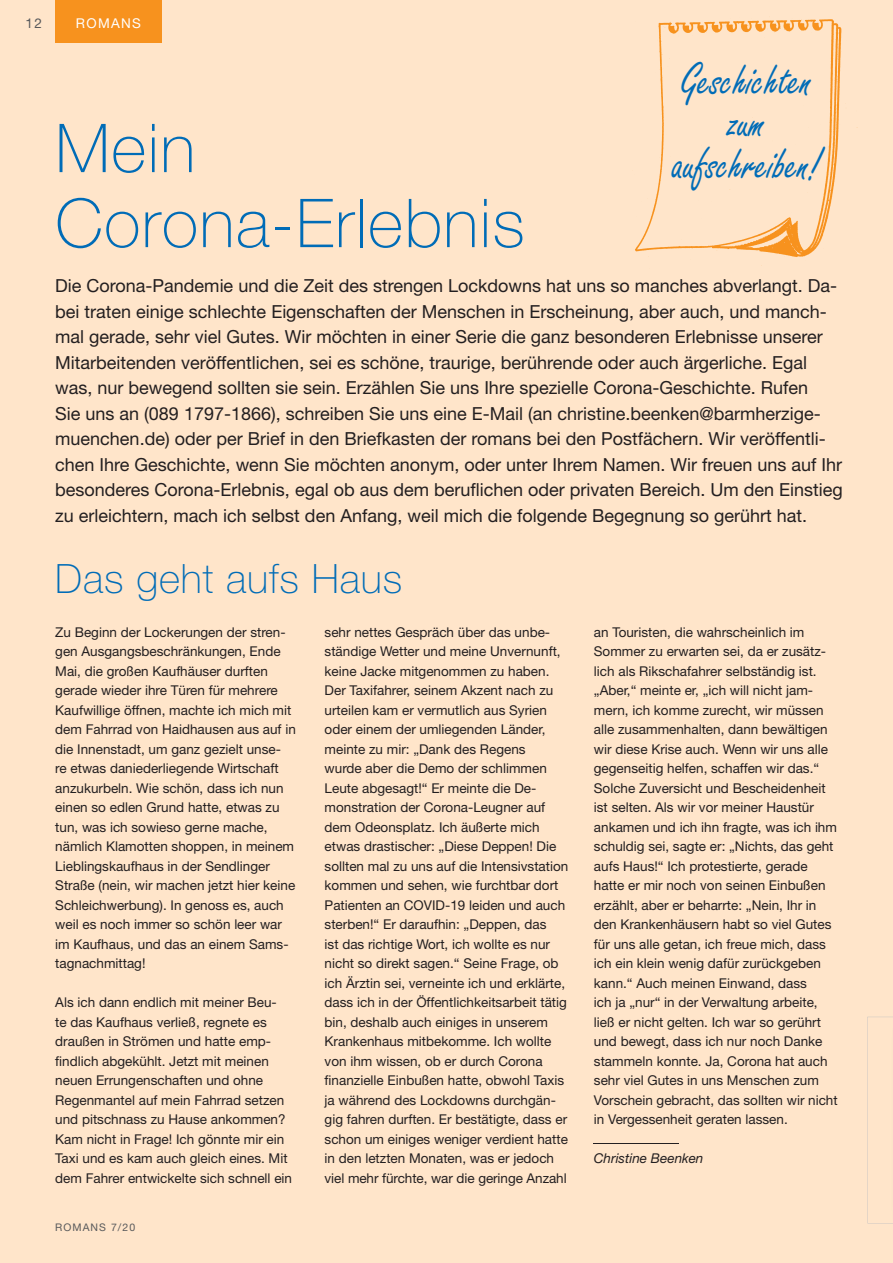
<style>
.page{position:relative;width:893px;height:1263px;background:#ffe5ca}
.page>*{position:absolute;margin:0;border:0;box-sizing:border-box;transform-origin:0 0}
.t1{font:100 67.5px/75px "Helvetica Neue";letter-spacing:.02em;color:#006cb7}
.t2{font:49.5px/42px "Freestyle Script";color:#006cb7;text-align:center;scale:.88 1}
.t3{font:100 40.5px "Helvetica Neue";letter-spacing:.02em;color:#006cb7}
.t4{font:18px/25.5px "Helvetica Neue";color:#231f20}
.t5{font:13.5px/19.5px "Helvetica Neue";color:#231f20}
.t6{font:italic 13.5px "Helvetica Neue";color:#231f20}
.t7{font:13.5px "Helvetica Neue";letter-spacing:.1em;color:#fff}
.t8{font:13.5px "Helvetica Neue";color:#58595b}
.t9{font:10.5px "Helvetica Neue";letter-spacing:.1em;color:#58595b}
</style>
<div class="page">
<hr style="left:594px;top:1143px;width:85px;height:1px;background:#231f20">
<img style="left:635px;top:19px;width:223px;height:247px">
<div style="left:55px;top:0;width:107px;height:43px;background:#f7921e"></div>
<svg style="left:867px;top:1016px;width:26px;height:208px"></svg>
<p class="t8" style="left:26px;top:18px;width:18px">12</p>
<p class="t7" style="left:76px;top:18px;width:67px">ROMANS</p>
<h2 class="t2" style="left:673px;top:61px;width:170px">Geschichten zum aufschreiben!</h2>
<h1 class="t1" style="left:55px;top:117px;width:471px">Mein<br>Corona-Erlebnis</h1>
<p class="t4" style="left:55px;top:275px;width:789px">Die Corona-Pandemie und die Zeit des strengen Lockdowns hat uns so manches abverlangt. Da&shy;bei traten einige schlechte Eigenschaften der Menschen in Erscheinung, aber auch, und manch&shy;mal gerade, sehr viel Gutes. Wir möchten in einer Serie die ganz besonderen Erlebnisse unserer Mitarbeitenden veröffentlichen, sei es schöne, traurige, berührende oder auch ärgerliche. Egal was, nur bewegend sollten sie sein. Erzählen Sie uns Ihre spezielle Corona-Geschichte. Rufen<br>Sie uns an (089 1797-1866), schreiben Sie uns eine E-Mail (an christine.beenken@barmherzige&shy;muenchen.de) oder per Brief in den Briefkasten der romans bei den Postfächern. Wir veröffentli&shy;chen Ihre Geschichte, wenn Sie möchten anonym, oder unter Ihrem Namen. Wir freuen uns auf Ihr besonderes Corona-Erlebnis, egal ob aus dem beruflichen oder privaten Bereich. Um den Einstieg zu erleichtern, mach ich selbst den Anfang, weil mich die folgende Begegnung so gerührt hat.</p>
<h3 class="t3" style="left:55px;top:564px;width:348px">Das geht aufs Haus</h3>
<p class="t5" style="left:325px;top:623px;width:245px">sehr nettes Gespräch über das unbe&shy;ständige Wetter und meine Unvernunft, keine Jacke mitgenommen zu haben.<br>Der Taxifahrer, seinem Akzent nach zu urteilen kam er vermutlich aus Syrien oder einem der umliegenden Länder, meinte zu mir: „Dank des Regens<br>wurde aber die Demo der schlimmen Leute abgesagt!“ Er meinte die De&shy;monstration der Corona-Leugner auf dem Odeonsplatz. Ich äußerte mich etwas drastischer: „Diese Deppen! Die sollten mal zu uns auf die Intensivstation kommen und sehen, wie furchtbar dort Patienten an COVID-19 leiden und auch sterben!“ Er daraufhin: „Deppen, das<br>ist das richtige Wort, ich wollte es nur nicht so direkt sagen.“ Seine Frage, ob ich Ärztin sei, verneinte ich und erklärte, dass ich in der Öffentlichkeitsarbeit tätig bin, deshalb auch einiges in unserem Krankenhaus mitbekomme. Ich wollte von ihm wissen, ob er durch Corona finanzielle Einbußen hatte, obwohl Taxis ja während des Lockdowns durchgän&shy;gig fahren durften. Er bestätigte, dass er schon um einiges weniger verdient hatte in den letzten Monaten, was er jedoch viel mehr fürchte, war die geringe Anzahl</p>
<p class="t5" style="left:594px;top:623px;width:245px">an Touristen, die wahrscheinlich im Sommer zu erwarten sei, da er zusätz&shy;lich als Rikschafahrer selbständig ist. „Aber,“ meinte er, „ich will nicht jam&shy;mern, ich komme zurecht, wir müssen alle zusammenhalten, dann bewältigen wir diese Krise auch. Wenn wir uns alle gegenseitig helfen, schaffen wir das.“ Solche Zuversicht und Bescheidenheit ist selten. Als wir vor meiner Haustür ankamen und ich ihn fragte, was ich ihm schuldig sei, sagte er: „Nichts, das geht aufs Haus!“ Ich protestierte, gerade hatte er mir noch von seinen Einbußen erzählt, aber er beharrte: „Nein, Ihr in den Krankenhäusern habt so viel Gutes für uns alle getan, ich freue mich, dass ich ein klein wenig dafür zurückgeben kann.“ Auch meinen Einwand, dass<br>ich ja „nur“ in der Verwaltung arbeite, ließ er nicht gelten. Ich war so gerührt und bewegt, dass ich nur noch Danke stammeln konnte. Ja, Corona hat auch sehr viel Gutes in uns Menschen zum Vorschein gebracht, das sollten wir nicht in Vergessenheit geraten lassen.</p>
<p class="t5" style="left:55px;top:623px;width:242px">Zu Beginn der Lockerungen der stren&shy;gen Ausgangsbeschränkungen, Ende Mai, die großen Kaufhäuser durften gerade wieder ihre Türen für mehrere Kaufwillige öffnen, machte ich mich mit dem Fahrrad von Haidhausen aus auf in die Innenstadt, um ganz gezielt unse&shy;re etwas daniederliegende Wirtschaft anzukurbeln. Wie schön, dass ich nun einen so edlen Grund hatte, etwas zu tun, was ich sowieso gerne mache, nämlich Klamotten shoppen, in meinem Lieblingskaufhaus in der Sendlinger Straße (nein, wir machen jetzt hier keine Schleichwerbung). In genoss es, auch weil es noch immer so schön leer war im Kaufhaus, und das an einem Sams&shy;tagnachmittag!</p>
<p class="t5" style="left:55px;top:994px;width:238px">Als ich dann endlich mit meiner Beu-<br>te das Kaufhaus verließ, regnete es draußen in Strömen und hatte emp&shy;findlich abgekühlt. Jetzt mit meinen neuen Errungenschaften und ohne Regenmantel auf mein Fahrrad setzen und pitschnass zu Hause ankommen?<br>Kam nicht in Frage! Ich gönnte mir ein Taxi und es kam auch gleich eines. Mit dem Fahrer entwickelte sich schnell ein</p>
<p class="t6" style="left:594px;top:1154px;width:111px">Christine Beenken</p>
<p class="t9" style="left:55px;top:1223px;width:81px">ROMANS 7/20</p>
</div>
